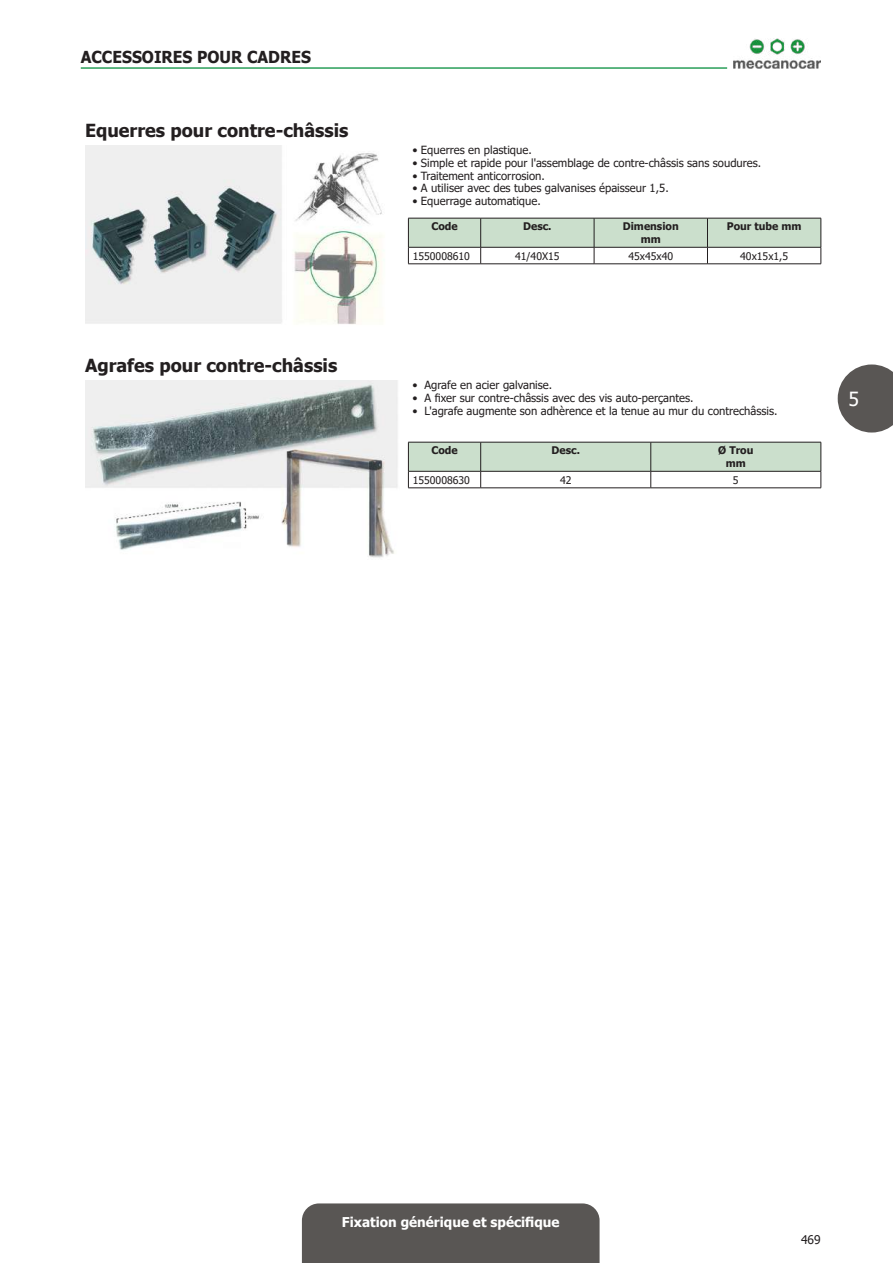
<style>
.page{position:relative;width:893px;height:1263px;background:#fff}
.page>*{position:absolute;margin:0;border:0;box-sizing:border-box;transform-origin:0 0}
.t1{font:19.5px "Tahoma";color:#fff}
.t2{font:700 18px "Tahoma";color:#231f20}
.t3{font:700 16.5px "Tahoma";color:#231f20;scale:.95 1}
.t4{font:700 13.5px "Tahoma";color:#fff}
.t5{font:12px "Tahoma";color:#231f20}
.t6{font:11.25px "Tahoma";color:#231f20}
.t7{font:10.5px "Tahoma";color:#231f20}
.t8{font:700 10.5px/12.6px "Tahoma";color:#231f20;text-align:center}
</style>
<div class="page">
<div style="left:302px;top:1203px;width:298px;height:60px;background:#595654"></div>
<svg style="left:838px;top:364px;width:55px;height:68px;background:#73706e"></svg>
<img style="left:733px;top:38px;width:88px;height:31px">
<hr style="left:81px;top:67px;width:646px;height:2px;background:#2a9e59">
<img style="left:85px;top:146px;width:297px;height:179px">
<svg style="left:408px;top:218px;width:414px;height:46px"></svg>
<hr style="left:408px;top:264px;width:73px;height:1px;background:#231f20">
<hr style="left:481px;top:264px;width:113px;height:1px;background:#231f20">
<hr style="left:594px;top:264px;width:113px;height:1px;background:#231f20">
<hr style="left:707px;top:264px;width:114px;height:1px;background:#231f20">
<img style="left:85px;top:381px;width:313px;height:177px">
<svg style="left:408px;top:442px;width:414px;height:46px"></svg>
<hr style="left:408px;top:488px;width:73px;height:1px;background:#231f20">
<hr style="left:481px;top:488px;width:170px;height:1px;background:#231f20">
<hr style="left:651px;top:488px;width:170px;height:1px;background:#231f20">
<h3 class="t3" style="left:81px;top:45px;width:23px">Accessoi</h3>
<h3 class="t3" style="left:162px;top:45px;width:50px">res pou</h3>
<h3 class="t3" style="left:231px;top:45px;width:75px">r cadres</h3>
<h2 class="t2" style="left:85px;top:118px;width:265px">Equerres pour contre-châssis</h2>
<h2 class="t2" style="left:85px;top:353px;width:254px">Agrafes pour contre-châssis</h2>
<p class="t6" style="left:412px;top:143px;width:121px">• Equerres en plastique.</p>
<p class="t6" style="left:412px;top:155px;width:350px">• Simple et rapide pour l'assemblage de contre-châssis sans soudures.</p>
<p class="t6" style="left:412px;top:168px;width:134px">• Traitement anticorrosion.</p>
<p class="t6" style="left:412px;top:181px;width:258px">• A utiliser avec des tubes galvanises épaisseur 1,5.</p>
<p class="t6" style="left:412px;top:194px;width:130px">• Equerrage automatique.</p>
<p class="t8" style="left:431px;top:221px;width:28px">Code</p>
<p class="t8" style="left:523px;top:221px;width:30px">Desc.</p>
<p class="t8" style="left:623px;top:221px;width:57px">Dimension mm</p>
<p class="t8" style="left:727px;top:221px;width:76px">Pour tube mm</p>
<p class="t7" style="left:413px;top:249px;width:59px">1550008610</p>
<p class="t7" style="left:515px;top:249px;width:46px">41/40X15</p>
<p class="t7" style="left:628px;top:249px;width:46px">45x45x40</p>
<p class="t7" style="left:740px;top:249px;width:49px">40x15x1,5</p>
<p class="t6" style="left:412px;top:378px;width:141px">• Agrafe en acier galvanise.</p>
<p class="t6" style="left:412px;top:390px;width:283px">• A fixer sur contre-châssis avec des vis auto-perçantes.</p>
<p class="t6" style="left:412px;top:403px;width:366px">• L'agrafe augmente son adhèrence et la tenue au mur du contrechâssis.</p>
<p class="t8" style="left:431px;top:445px;width:28px">Code</p>
<p class="t8" style="left:551px;top:445px;width:30px">Desc.</p>
<p class="t8" style="left:718px;top:445px;width:37px">Ø Trou mm</p>
<p class="t7" style="left:413px;top:473px;width:59px">1550008630</p>
<p class="t7" style="left:560px;top:473px;width:13px">42</p>
<p class="t7" style="left:733px;top:473px;width:7px">5</p>
<h1 class="t1" style="left:848px;top:386px;width:12px">5</h1>
<p class="t4" style="left:342px;top:1212px;width:219px">Fixation générique et spécifique</p>
<p class="t5" style="left:801px;top:1231px;width:21px">469</p>
</div>
